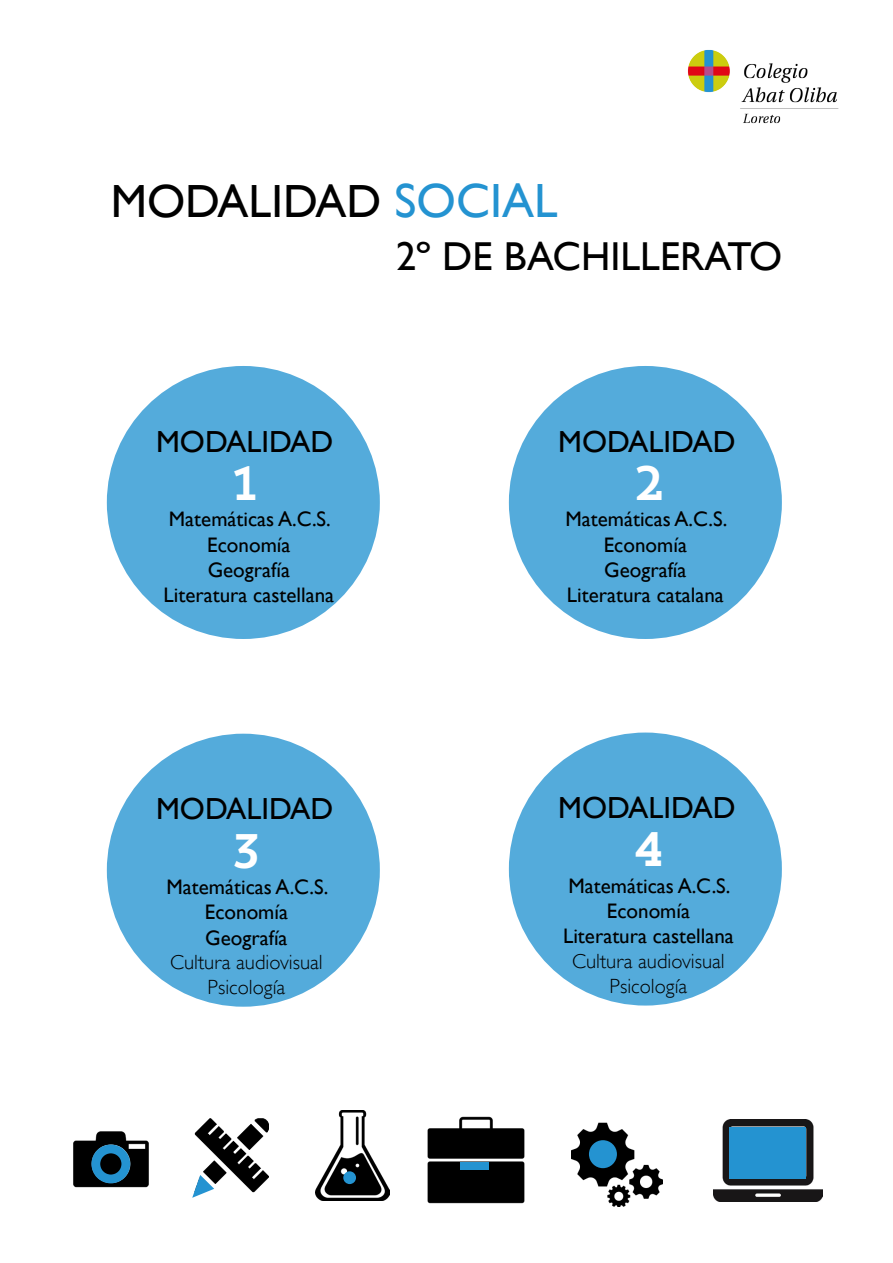
<style>
.page{position:relative;width:893px;height:1263px;background:#fff}
.page>*{position:absolute;margin:0;border:0;box-sizing:border-box;transform-origin:0 0}
.t1{font:48.15px "Trend Slab One";color:#fff}
.t2{font:46.5px "Gill Sans";color:#000}
.t3{font:40.35px "Gill Sans";color:#000}
.t4{font:30.45px "Gill Sans";color:#000}
.t5{font:21px "Gill Sans";color:#000}
.t6{font:300 20.55px "Gill Sans";color:#000}
.s1{font-size:48px;color:#2493d1}
</style>
<div class="page">
<div style="left:107px;top:366px;width:273px;height:273px;background:#54abdb;border-radius:50%"></div>
<div style="left:509px;top:366px;width:273px;height:273px;background:#54abdb;border-radius:50%"></div>
<div style="left:107px;top:734px;width:273px;height:273px;background:#54abdb;border-radius:50%"></div>
<div style="left:509px;top:732px;width:273px;height:273px;background:#54abdb;border-radius:50%"></div>
<img style="left:688px;top:50px;width:151px;height:74px">
<img style="left:428px;top:1116px;width:97px;height:88px">
<img style="left:194px;top:1118px;width:75px;height:75px">
<img style="left:315px;top:1110px;width:74px;height:90px">
<img style="left:572px;top:1122px;width:90px;height:85px">
<img style="left:713px;top:1120px;width:110px;height:81px">
<img style="left:73px;top:1131px;width:76px;height:57px">
<div style="left:91px;top:1144px;width:39px;height:39px;border:9px solid #2493d1;border-radius:50%"></div>
<div style="left:589px;top:1140px;width:28px;height:28px;background:#2493d1;border-radius:50%"></div>
<div style="left:343px;top:1171px;width:13px;height:13px;background:#2493d1;border-radius:50%"></div>
<svg style="left:192px;top:1175px;width:22px;height:23px"></svg>
<div style="left:730px;top:1127px;width:76px;height:51px;background:#2493d1"></div>
<div style="left:461px;top:1162px;width:28px;height:8px;background:#2493d1"></div>
<p class="t2" style="left:111px;top:174px;width:448px">MODALIDAD <span class="s1">SOCIAL</span></p>
<p class="t3" style="left:396px;top:233px;width:388px">2º DE BACHILLERATO</p>
<p class="t4" style="left:156px;top:423px;width:179px">MODALIDAD</p>
<p class="t1" style="left:231px;top:452px;width:30px">1</p>
<p class="t5" style="left:169px;top:507px;width:163px">Matemáticas A.C.S.</p>
<p class="t5" style="left:207px;top:532px;width:85px">Economía</p>
<p class="t5" style="left:208px;top:557px;width:84px">Geografía</p>
<p class="t5" style="left:163px;top:583px;width:172px">Literatura castellana</p>
<p class="t4" style="left:156px;top:791px;width:179px">MODALIDAD</p>
<p class="t1" style="left:231px;top:820px;width:34px">3</p>
<p class="t5" style="left:167px;top:875px;width:163px">Matemáticas A.C.S.</p>
<p class="t5" style="left:205px;top:900px;width:85px">Economía</p>
<p class="t5" style="left:205px;top:925px;width:84px">Geografía</p>
<p class="t6" style="left:170px;top:946px;width:154px">Cultura audiovisual</p>
<p class="t6" style="left:208px;top:971px;width:79px">Psicología</p>
<p class="t4" style="left:558px;top:423px;width:179px">MODALIDAD</p>
<p class="t1" style="left:633px;top:452px;width:35px">2</p>
<p class="t5" style="left:565px;top:507px;width:163px">Matemáticas A.C.S.</p>
<p class="t5" style="left:604px;top:532px;width:85px">Economía</p>
<p class="t5" style="left:604px;top:557px;width:84px">Geografía</p>
<p class="t5" style="left:567px;top:583px;width:158px">Literatura catalana</p>
<p class="t4" style="left:558px;top:790px;width:179px">MODALIDAD</p>
<p class="t1" style="left:633px;top:819px;width:35px">4</p>
<p class="t5" style="left:569px;top:873px;width:163px">Matemáticas A.C.S.</p>
<p class="t5" style="left:607px;top:899px;width:85px">Economía</p>
<p class="t5" style="left:563px;top:924px;width:172px">Literatura castellana</p>
<p class="t6" style="left:572px;top:945px;width:154px">Cultura audiovisual</p>
<p class="t6" style="left:610px;top:970px;width:79px">Psicología</p>
</div>
